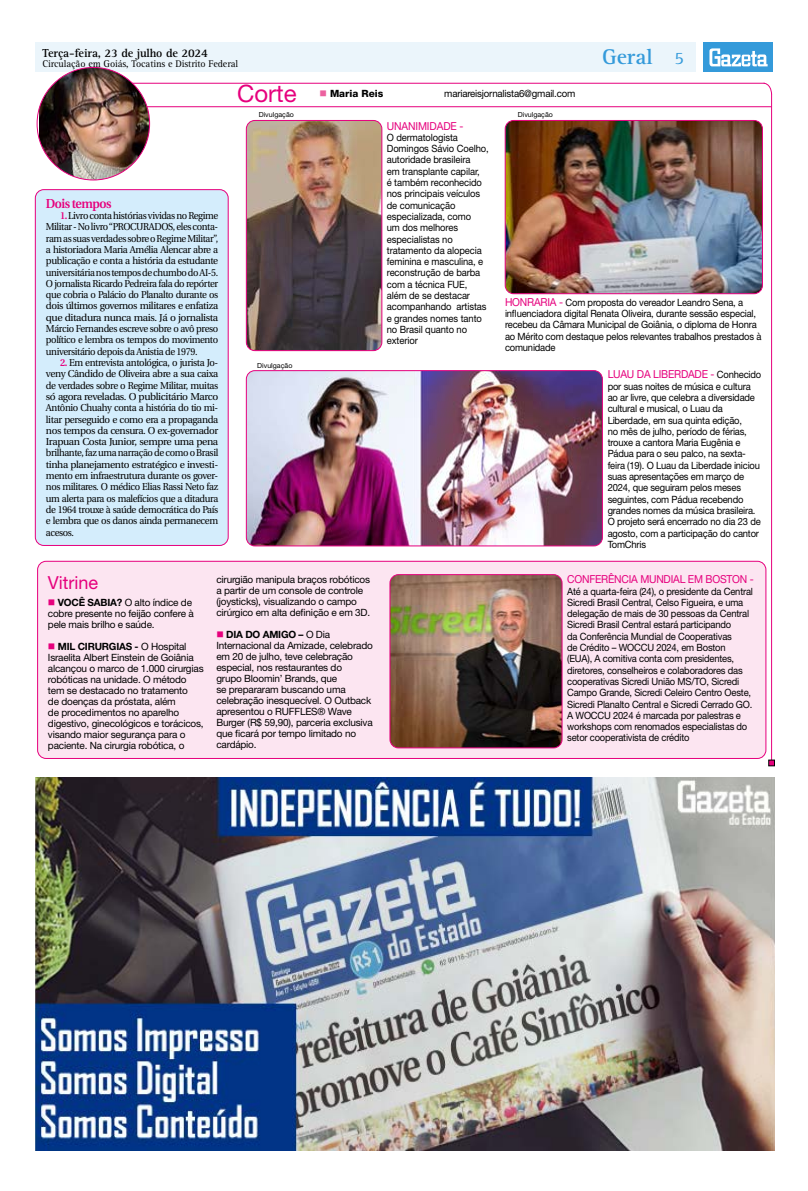
<style>
.page{position:relative;width:808px;height:1191px;background:#fff}
.page>*{position:absolute;margin:0;border:0;box-sizing:border-box;transform-origin:0 0}
.t1{font:24px "Helvetica Neue LT Std";color:#e6007d}
.t2{font:700 22px "Rotis Serif Std";color:#349ada}
.t3{font:18px "Helvetica Neue LT Std";color:#e6007d}
.t4{font:600 13px "Utopia";letter-spacing:-.04em;color:#e6007d;scale:.94 1}
.t5{font:700 12px "Rotis Serif Std";letter-spacing:-.01em;color:#000}
.t6{font:11px "Helvetica Neue LT Std";letter-spacing:-.02em;color:#e6007d;scale:.94 1}
.t7{font:10px/11.3px "Helvetica Neue LT Std";letter-spacing:-.02em;color:#000;scale:.94 1}
.t8{font:10px/11px "Helvetica Neue LT Std";letter-spacing:-.02em;color:#000}
.t9{font:10px/11.3px "Utopia";letter-spacing:-.04em;color:#000;text-align:justify;scale:.95 1}
.t10{font:10px/11.3px "Utopia";letter-spacing:-.04em;color:#000;text-align:justify;scale:.94 1}
.t11{font:10px "Rotis Serif Std";letter-spacing:-.01em;color:#000}
.t12{font:800 10px "Helvetica Neue LT Std";color:#000}
.t13{font:7px "Helvetica Neue LT Std";color:#000}
.s1{color:#ec619f}
.s2{font-weight:400;font-size:18px}
.s3{font-weight:600;color:#e6007d}
.s4{font-size:11px;color:#e6007d}
.s5{font-size:10px;color:#000}
.s6{color:#e6007d}
.s7{font-weight:700}
</style>
<div class="page">
<div style="left:35px;top:43px;width:661px;height:29px;background:#ebf5fb"></div>
<div style="left:703px;top:43px;width:69px;height:29px;background:#349ada"></div>
<svg style="left:709px;top:48px;width:59px;height:18px"></svg>
<div style="left:35px;top:190px;width:193px;height:355px;background:#d4edfc;border-radius:9px"></div>
<div style="left:35px;top:189px;width:193px;height:356px;border:1px solid #e6007d;border-radius:9px"></div>
<hr style="left:771px;top:94px;width:1px;height:667px;background:#e6007d">
<svg style="left:765px;top:83px;width:7px;height:12px"></svg>
<hr style="left:40px;top:107px;width:731px;height:1px;background:#e6007d">
<hr style="left:76px;top:83px;width:689px;height:1px;background:#e6007d">
<img style="left:39px;top:67px;width:110px;height:113px">
<img style="left:246px;top:371px;width:356px;height:175px">
<div style="left:246px;top:370px;width:356px;height:176px;border:1px solid #e6007d;border-radius:9px"></div>
<img style="left:246px;top:120px;width:136px;height:230px">
<div style="left:246px;top:120px;width:136px;height:231px;border:1px solid #e6007d;border-radius:9px"></div>
<img style="left:505px;top:120px;width:257px;height:174px">
<div style="left:505px;top:120px;width:258px;height:174px;border:1px solid #e6007d;border-radius:9px"></div>
<div style="left:38px;top:561px;width:728px;height:197px;background:#fce5f1;border-radius:9px"></div>
<div style="left:37px;top:561px;width:729px;height:197px;border:1px solid #e6007d;border-radius:9px"></div>
<div style="left:768px;top:760px;width:7px;height:6px;border:1px solid #000"></div>
<img style="left:390px;top:574px;width:172px;height:174px">
<div style="left:390px;top:574px;width:172px;height:174px;border:1px solid #e6007d;border-radius:9px"></div>
<img style="left:35px;top:777px;width:740px;height:373px">
<p class="t5" style="left:43px;top:46px;width:167px">Terça-feira, 23 de julho de 2024</p>
<p class="t11" style="left:43px;top:58px;width:197px">Circulação em Goiás, Tocatins e Distrito Federal</p>
<h1 class="t1" style="left:237px;top:79px;width:61px">Corte</h1>
<p class="t12" style="left:319px;top:88px;width:65px"><span class="s1">■</span> Maria Reis</p>
<p class="t8" style="left:444px;top:88px;width:133px">mariareisjornalista6@gmail.com</p>
<p class="t13" style="left:259px;top:110px;width:37px">Divulgação</p>
<p class="t13" style="left:518px;top:110px;width:37px">Divulgação</p>
<h2 class="t2" style="left:602px;top:44px;width:83px">Geral <span class="s2">5</span></h2>
<h3 class="t4" style="left:46px;top:196px;width:71px">Dois tempos</h3>
<p class="t10" style="left:46px;top:210px;width:185px;text-indent:14px"><span class="s3">1.</span> Livro conta histórias vividas no Regime Militar - No livro “PROCURADOS, eles conta&shy;ram as suas verdades sobre o Regime Militar”, a historiadora Maria Amélia Alencar abre a publicação e conta a história da estudante universitária nos tempos de chumbo do AI-5.<br>O jornalista Ricardo Pedreira fala do repórter que cobria o Palácio do Planalto durante os dois últimos governos militares e enfatiza que ditadura nunca mais. Já o jornalista Márcio Fernandes escreve sobre o avô preso político e lembra os tempos do movimento universitário depois da Anistia de 1979.</p>
<p class="t9" style="left:46px;top:357px;width:183px;text-indent:14px"><span class="s3">2.</span> Em entrevista antológica, o jurista Jo&shy;veny Cândido de Oliveira abre a sua caixa de verdades sobre o Regime Militar, muitas só agora reveladas. O publicitário Marco Antônio Chuahy conta a história do tio mi&shy;litar perseguido e como era a propaganda nos tempos da censura. O ex-governador Irapuan Costa Junior, sempre uma pena brilhante, faz uma narração de como o Brasil tinha planejamento estratégico e investi&shy;mento em infraestrutura durante os gover&shy;nos militares. O médico Elias Rassi Neto faz um alerta para os malefícios que a ditadura de 1964 trouxe à saúde democrática do País e lembra que os danos ainda permanecem acesos.</p>
<p class="t13" style="left:257px;top:361px;width:37px">Divulgação</p>
<p class="t6" style="left:387px;top:119px;width:83px">UNANIMIDADE -</p>
<p class="t7" style="left:387px;top:131px;width:110px">O dermatologista<br>Domingos Sávio Coelho, autoridade brasileira<br>em transplante capilar,<br>é também reconhecido nos principais veículos de comunicação especializada, como<br>um dos melhores especialistas no tratamento da alopecia feminina e masculina, e reconstrução de barba com a técnica FUE, além de se destacar acompanhando artistas e grandes nomes tanto no Brasil quanto no exterior</p>
<p class="t7" style="left:505px;top:296px;width:274px"><span class="s4">HONRARIA -</span> Com proposta do vereador Leandro Sena, a influenciadora digital Renata Oliveira, durante sessão especial, recebeu da Câmara Municipal de Goiânia, o diploma de Honra ao Mérito com destaque pelos relevantes trabalhos prestados à comunidade</p>
<p class="t6" style="left:608px;top:368px;width:165px">LUAU DA LIBERDADE - <span class="s5">Conhecido</span></p>
<p class="t7" style="left:608px;top:380px;width:164px">por suas noites de música e cultura ao ar livre, que celebra a diversidade cultural e musical, o Luau da<br>Liberdade, em sua quinta edição,<br>no mês de julho, período de férias, trouxe a cantora Maria Eugênia e<br>Pádua para o seu palco, na sexta&shy;feira (19). O Luau da Liberdade iniciou suas apresentações em março de<br>2024, que seguiram pelos meses seguintes, com Pádua recebendo grandes nomes da música brasileira.<br>O projeto será encerrado no dia 23 de agosto, com a participação do cantor<br>TomChris</p>
<h3 class="t3" style="left:48px;top:571px;width:52px">Vitrine</h3>
<p class="t6" style="left:567px;top:573px;width:200px">CONFERÊNCIA MUNDIAL EM BOSTON -</p>
<p class="t7" style="left:567px;top:585px;width:199px">Até a quarta-feira (24), o presidente da Central Sicredi Brasil Central, Celso Figueira, e uma delegação de mais de 30 pessoas da Central Sicredi Brasil Central estará participando<br>da Conferência Mundial de Cooperativas<br>de Crédito – WOCCU 2024, em Boston (EUA), A comitiva conta com presidentes, diretores, conselheiros e colaboradores das cooperativas Sicredi União MS/TO, Sicredi Campo Grande, Sicredi Celeiro Centro Oeste, Sicredi Planalto Central e Sicredi Cerrado GO.<br>A WOCCU 2024 é marcada por palestras e workshops com renomados especialistas do setor cooperativista de crédito</p>
<p class="t8" style="left:216px;top:573px;width:155px">cirurgião manipula braços robóticos a partir de um console de controle (joysticks), visualizando o campo cirúrgico em alta definição e em 3D.</p>
<p class="t8" style="left:216px;top:628px;width:158px"><span class="s6">■</span> <span class="s7">DIA DO AMIGO –</span> O Dia<br>Internacional da Amizade, celebrado em 20 de julho, teve celebração especial, nos restaurantes do<br>grupo Bloomin’ Brands, que<br>se prepararam buscando uma celebração inesquecível. O Outback apresentou o RUFFLES® Wave<br>Burger (R$ 59,90), parceria exclusiva que ficará por tempo limitado no cardápio.</p>
<p class="t8" style="left:48px;top:597px;width:147px"><span class="s6">■</span> <span class="s7">VOCÊ SABIA?</span> O alto índice de cobre presente no feijão confere à pele mais brilho e saúde.</p>
<p class="t8" style="left:48px;top:641px;width:157px"><span class="s6">■</span> <span class="s7">MIL CIRURGIAS -</span> O Hospital<br>Israelita Albert Einstein de Goiânia alcançou o marco de 1.000 cirurgias robóticas na unidade. O método tem se destacado no tratamento<br>de doenças da próstata, além<br>de procedimentos no aparelho digestivo, ginecológicos e torácicos, visando maior segurança para o paciente. Na cirurgia robótica, o</p>
</div>
